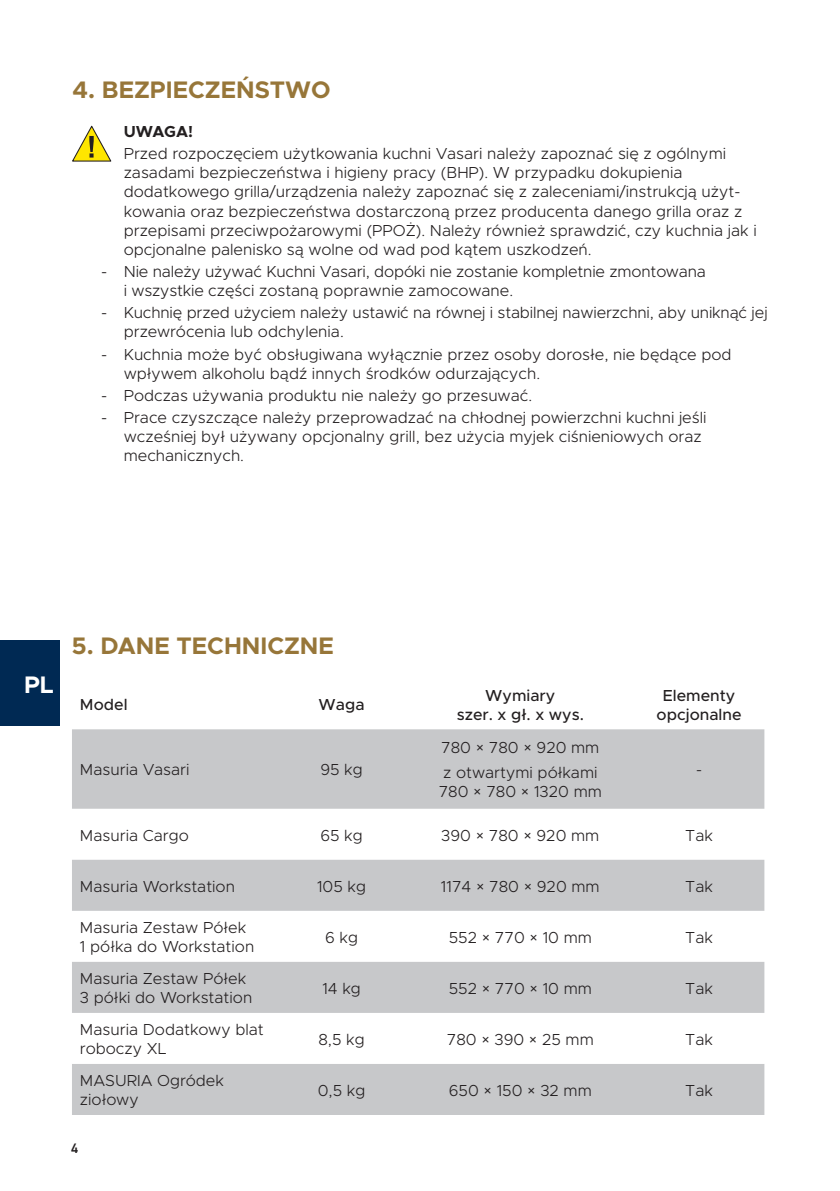
<style>
.page{position:relative;width:840px;height:1191px;background:#fff}
.page>*{position:absolute;margin:0;border:0;box-sizing:border-box;transform-origin:0 0}
.GLOBALO-NAGLOWEK_1{font:700 24px "Metropolis";color:#977639}
.t1{font:700 24px "Metropolis";color:#fff}
.pod_nagłowek{font:300 16px/19.2px "Metropolis";color:#231f20}
.t2{font:500 16px/19.2px "Metropolis";color:#231f20;text-align:center}
.pod_nagłowek-2{font:700 16px "Metropolis";letter-spacing:-.01em;color:#231f20}
.t3{font:500 14px "DIN Next LT Pro";color:#231f20}
.s1{font-family:"Montserrat";font-weight:400}
</style>
<div class="page">
<div style="left:0;top:641px;width:60px;height:85px;background:#002953"></div>
<svg style="left:72px;top:125px;width:40px;height:37px"></svg>
<svg style="left:72px;top:729px;width:692px;height:386px;fill:#c7c8ca"></svg>
<p class="GLOBALO-NAGLOWEK_1" style="left:73px;top:75px;width:259px">4. BEZPIECZEŃSTWO</p>
<p class="pod_nagłowek-2" style="left:124px;top:121px;width:71px">UWAGA!</p>
<p class="pod_nagłowek" style="left:124px;top:144px;width:634px">Przed rozpoczęciem użytkowania kuchni Vasari należy zapoznać się z ogólnymi zasadami bezpieczeństwa i higieny pracy (BHP). W przypadku dokupienia dodatkowego grilla/urządzenia należy zapoznać się z zaleceniami/instrukcją użyt&shy;kowania oraz bezpieczeństwa dostarczoną przez producenta danego grilla oraz z przepisami przeciwpożarowymi (PPOŻ). Należy również sprawdzić, czy kuchnia jak i opcjonalne palenisko są wolne od wad pod kątem uszkodzeń.</p>
<p class="pod_nagłowek" style="left:124px;top:262px;width:583px;text-indent:-23px"><span class="s1">-</span> Nie należy używać Kuchni Vasari, dopóki nie zostanie kompletnie zmontowana i wszystkie części zostaną poprawnie zamocowane.</p>
<p class="pod_nagłowek" style="left:124px;top:303px;width:645px;text-indent:-23px"><span class="s1">-</span> Kuchnię przed użyciem należy ustawić na równej i stabilnej nawierzchni, aby uniknąć jej przewrócenia lub odchylenia.</p>
<p class="pod_nagłowek" style="left:124px;top:344px;width:609px;text-indent:-23px"><span class="s1">-</span> Kuchnia może być obsługiwana wyłącznie przez osoby dorosłe, nie będące pod wpływem alkoholu bądź innych środków odurzających.</p>
<p class="pod_nagłowek" style="left:101px;top:385px;width:432px"><span class="s1">-</span> Podczas używania produktu nie należy go przesuwać.</p>
<p class="pod_nagłowek" style="left:124px;top:408px;width:584px;text-indent:-23px"><span class="s1">-</span> Prace czyszczące należy przeprowadzać na chłodnej powierzchni kuchni jeśli wcześniej był używany opcjonalny grill, bez użycia myjek ciśnieniowych oraz mechanicznych.</p>
<p class="t1" style="left:24px;top:669px;width:31px">PL</p>
<p class="GLOBALO-NAGLOWEK_1" style="left:72px;top:631px;width:263px">5. DANE TECHNICZNE</p>
<p class="t2" style="left:80px;top:695px;width:49px">Model</p>
<p class="t2" style="left:318px;top:695px;width:47px">Waga</p>
<p class="pod_nagłowek" style="left:80px;top:760px;width:111px">Masuria Vasari</p>
<p class="pod_nagłowek" style="left:320px;top:760px;width:44px">95 kg</p>
<p class="t2" style="left:485px;top:685px;width:72px">Wymiary</p>
<p class="t2" style="left:456px;top:704px;width:129px">szer. x gł. x wys.</p>
<p class="t2" style="left:656px;top:685px;width:86px">Elementy opcjonalne</p>
<p class="pod_nagłowek" style="left:441px;top:738px;width:160px">780 × 780 × 920 mm</p>
<p class="pod_nagłowek" style="left:438px;top:763px;width:165px">z otwartymi półkami<br>780 × 780 × 1320 mm</p>
<p class="pod_nagłowek" style="left:695px;top:760px;width:7px">-</p>
<p class="pod_nagłowek" style="left:80px;top:825px;width:110px">Masuria Cargo</p>
<p class="pod_nagłowek" style="left:320px;top:825px;width:44px">65 kg</p>
<p class="pod_nagłowek" style="left:441px;top:825px;width:159px">390 × 780 × 920 mm</p>
<p class="pod_nagłowek" style="left:685px;top:825px;width:29px">Tak</p>
<p class="pod_nagłowek" style="left:80px;top:876px;width:156px">Masuria Workstation</p>
<p class="pod_nagłowek" style="left:317px;top:876px;width:50px">105 kg</p>
<p class="pod_nagłowek" style="left:440px;top:876px;width:160px">1174 × 780 × 920 mm</p>
<p class="pod_nagłowek" style="left:685px;top:876px;width:29px">Tak</p>
<p class="pod_nagłowek" style="left:80px;top:918px;width:176px">Masuria Zestaw Półek<br>1 półka do Workstation</p>
<p class="pod_nagłowek" style="left:325px;top:927px;width:34px">6 kg</p>
<p class="pod_nagłowek" style="left:448px;top:927px;width:145px">552 × 770 × 10 mm</p>
<p class="pod_nagłowek" style="left:685px;top:927px;width:29px">Tak</p>
<p class="pod_nagłowek" style="left:80px;top:969px;width:174px">Masuria Zestaw Półek<br>3 półki do Workstation</p>
<p class="pod_nagłowek" style="left:322px;top:978px;width:40px">14 kg</p>
<p class="pod_nagłowek" style="left:448px;top:978px;width:145px">552 × 770 × 10 mm</p>
<p class="pod_nagłowek" style="left:685px;top:978px;width:29px">Tak</p>
<p class="pod_nagłowek" style="left:80px;top:1020px;width:185px">Masuria Dodatkowy blat roboczy XL</p>
<p class="pod_nagłowek" style="left:318px;top:1029px;width:48px">8,5 kg</p>
<p class="pod_nagłowek" style="left:446px;top:1029px;width:148px">780 × 390 × 25 mm</p>
<p class="pod_nagłowek" style="left:685px;top:1029px;width:29px">Tak</p>
<p class="pod_nagłowek" style="left:80px;top:1071px;width:145px">MASURIA Ogródek ziołowy</p>
<p class="pod_nagłowek" style="left:317px;top:1080px;width:49px">0,5 kg</p>
<p class="pod_nagłowek" style="left:448px;top:1080px;width:144px">650 × 150 × 32 mm</p>
<p class="pod_nagłowek" style="left:685px;top:1080px;width:29px">Tak</p>
<p class="t3" style="left:71px;top:1139px;width:9px">4</p>
</div>
